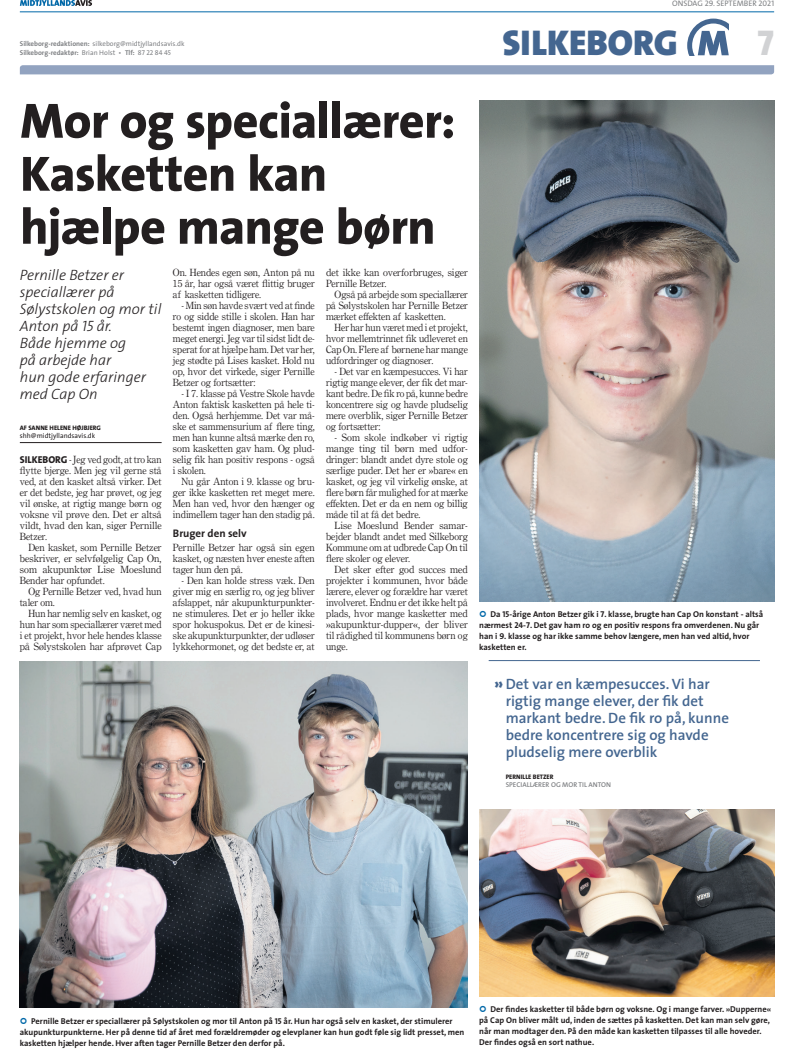
<style>
.page{position:relative;width:794px;height:1049px;background:#fff}
.page>*{position:absolute;margin:0;border:0;box-sizing:border-box;transform-origin:0 0}
.Rubrik_40{font:800 50px/53px "The Sans";letter-spacing:-.015em;color:#231f20}
.t1{font:900 36px "The Sans";color:#446690}
.t2{font:36px "The Sans Extra Bold Caps";color:#d1d2d4}
.t3{font:600 15px/17px "The Sans";color:#446690}
.Indledning{font:italic 300 15px/17px "The Sans";color:#231f20}
.Mellemrubrik{font:700 11px "The Sans";color:#231f20}
.Brødtekst{font:10px/11px "Century OSMT";color:#231f20;text-align:justify}
.Brødtekst_Start_Stik{font:10px/11px "Century OSMT";color:#231f20;text-align:justify}
.Brødtekst_Start{font:10px/11px "Century OSMT";color:#231f20;text-align:justify}
.t4{font:700 8.5px/11px "The Sans";color:#231f20}
.Dato{font:8px "The Sans Caps";color:#808285}
.t5{font:700 7px/9.6px "The Sans";color:#808285}
.Citat_Titel{font:600 7px "The Sans";color:#808285}
.Byline_Mail{font:7px "The Sans";color:#231f20}
.Byline_Navn{font:800 6.5px "The Sans";color:#231f20}
.Citat_Navn{font:800 6.5px "The Sans";color:#231f20}
.s1{font-weight:400}
.s2{font-family:"The Sans Caps";font-weight:400}
.s3{font-family:"The Sans Light Caps";font-weight:400}
.s4{font-family:"The Sans";font-weight:800}
.s5{font-family:"The Sans Bold Caps";font-weight:400}
.s6{font-family:"The Sans C5";font-weight:900}
</style>
<div class="page">
<svg style="left:20px;top:65px;width:754px;height:9px;background:#94a5c1"></svg>
<svg style="left:687px;top:19px;width:42px;height:36px"></svg>
<hr style="left:20px;top:11px;width:754px;height:1px;background:#0068a8">
<svg style="left:20px;top:0;width:72px;height:6px"></svg>
<img style="left:20px;top:661px;width:448px;height:347px">
<hr style="left:20px;top:442px;width:142px;height:1px;background:#231f20">
<img style="left:479px;top:100px;width:295px;height:502px">
<img style="left:479px;top:810px;width:295px;height:187px">
<hr style="left:489px;top:660px;width:271px;height:1px;background:#446690">
<p class="t5" style="left:20px;top:39px;width:166px">Silkeborg-redaktionen: <span class="s1">silkeborg@midtjyllandsavis.dk<br></span>Silkeborg-redaktør: <span class="s1">Brian Holst •</span> Tlf: <span class="s2">87 22 84 45</span></p>
<p class="Dato" style="left:672px;top:-2px;width:103px">ONSDAG 29. SEPTEMBER 2021</p>
<h2 class="t1" style="left:502px;top:20px;width:177px">SILKEBORG</h2>
<h2 class="t2" style="left:757px;top:20px;width:18px">7</h2>
<p class="Rubrik_40" style="left:20px;top:95px;width:437px">Mor og speciallærer:<br>Kasketten kan hjælpe mange børn</p>
<p class="Indledning" style="left:20px;top:267px;width:143px">Pernille Betzer er speciallærer på<br>Sølystskolen og mor til<br>Anton på <span class="s3">15</span> år.<br>Både hjemme og<br>på arbejde har<br>hun gode erfaringer med Cap On</p>
<p class="Byline_Navn" style="left:20px;top:424px;width:83px">AF SANNE HELENE HØJBJERG</p>
<p class="Byline_Mail" style="left:20px;top:431px;width:77px">shh@midtjyllandsavis.dk</p>
<p class="Brødtekst_Start_Stik" style="left:20px;top:454px;width:143px"><span class="s4">SILKEBORG</span> - Jeg ved godt, at tro kan flytte bjerge. Men jeg vil gerne stå ved, at den kasket altså virker. Det er det bedste, jeg har prøvet, og jeg vil ønske, at rigtig mange børn og voksne vil prøve den. Det er altså vildt, hvad den kan, siger Pernille Betzer.</p>
<p class="Brødtekst" style="left:20px;top:542px;width:143px;text-indent:9px">Den kasket, som Pernille Betzer beskriver, er selvfølgelig Cap On, som akupunktør Lise Moeslund Bender har opfundet.</p>
<p class="Brødtekst" style="left:20px;top:586px;width:143px;text-indent:9px">Og Pernille Betzer ved, hvad hun taler om.</p>
<p class="Brødtekst" style="left:20px;top:608px;width:143px;text-indent:9px">Hun har nemlig selv en kasket, og hun har som speciallærer været med i et projekt, hvor hele hendes klasse på Sølystskolen har afprøvet Cap</p>
<p class="Brødtekst" style="left:173px;top:267px;width:143px">On. Hendes egen søn, Anton på nu 15 år, har også været flittig bruger af kasketten tidligere.</p>
<p class="Brødtekst" style="left:173px;top:300px;width:143px;text-indent:9px">- Min søn havde svært ved at finde ro og sidde stille i skolen. Han har bestemt ingen diagnoser, men bare meget energi. Jeg var til sidst lidt de&shy;sperat for at hjælpe ham. Det var her, jeg stødte på Lises kasket. Hold nu op, hvor det virkede, siger Pernille Betzer og fortsætter:</p>
<p class="Brødtekst" style="left:173px;top:388px;width:143px;text-indent:9px">- I 7. klasse på Vestre Skole havde Anton faktisk kasketten på hele ti&shy;den. Også herhjemme. Det var må&shy;ske et sammensurium af flere ting, men han kunne altså mærke den ro, som kasketten gav ham. Og plud&shy;selig fik han positiv respons - også i skolen.</p>
<p class="Brødtekst" style="left:173px;top:476px;width:143px;text-indent:9px">Nu går Anton i 9. klasse og bru&shy;ger ikke kasketten ret meget mere.<br>Men han ved, hvor den hænger og indimellem tager han den stadig på.</p>
<p class="Mellemrubrik" style="left:173px;top:526px;width:75px">Bruger den selv</p>
<p class="Brødtekst_Start" style="left:173px;top:542px;width:143px">Pernille Betzer har også sin egen kasket, og næsten hver eneste aften tager hun den på.</p>
<p class="Brødtekst" style="left:173px;top:575px;width:143px;text-indent:9px">- Den kan holde stress væk. Den giver mig en særlig ro, og jeg bliver afslappet, når akupunkturpunkter&shy;ne stimuleres. Det er jo heller ikke spor hokuspokus. Det er de kinesi&shy;ske akupunkturpunkter, der udløser lykkehormonet, og det bedste er, at</p>
<p class="Brødtekst" style="left:326px;top:267px;width:143px">det ikke kan overforbruges, siger<br>Pernille Betzer.</p>
<p class="Brødtekst" style="left:326px;top:289px;width:143px;text-indent:9px">Også på arbejde som speciallærer på Sølystskolen har Pernille Betzer mærket effekten af kasketten.</p>
<p class="Brødtekst" style="left:326px;top:322px;width:143px;text-indent:9px">Her har hun været med i et projekt, hvor mellemtrinnet fik udleveret en Cap On. Flere af børnene har mange udfordringer og diagnoser.</p>
<p class="Brødtekst" style="left:326px;top:366px;width:143px;text-indent:9px">- Det var en kæmpesucces. Vi har rigtig mange elever, der fik det mar&shy;kant bedre. De fik ro på, kunne bedre koncentrere sig og havde pludselig mere overblik, siger Pernille Betzer og fortsætter:</p>
<p class="Brødtekst" style="left:326px;top:432px;width:143px;text-indent:9px">- Som skole indkøber vi rigtig mange ting til børn med udfor&shy;dringer: blandt andet dyre stole og særlige puder. Det her er »bare« en kasket, og jeg vil virkelig ønske, at flere børn får mulighed for at mærke effekten. Det er da en nem og billig måde til at få det bedre.</p>
<p class="Brødtekst" style="left:326px;top:520px;width:143px;text-indent:9px">Lise Moeslund Bender samar&shy;bejder blandt andet med Silkeborg Kommune om at udbrede Cap On til flere skoler og elever.</p>
<p class="Brødtekst" style="left:326px;top:564px;width:143px;text-indent:9px">Det sker efter god succes med projekter i kommunen, hvor både lærere, elever og forældre har været involveret. Endnu er det ikke helt på plads, hvor mange kasketter med »akupunktur-dupper«, der bliver til rådighed til kommunens børn og unge.</p>
<p class="t4" style="left:479px;top:609px;width:285px;text-indent:11px">Da <span class="s5">15</span>-årige Anton Betzer gik i <span class="s5">7</span>. klasse, brugte han Cap On konstant - altså nærmest <span class="s5">24</span>-<span class="s5">7</span>. Det gav ham ro og en positiv respons fra omverdenen. Nu går han i <span class="s5">9</span>. klasse og har ikke samme behov længere, men han ved altid, hvor kasketten er.</p>
<p class="t3" style="left:506px;top:676px;width:225px;text-indent:-11px"><span class="s6">»</span> Det var en kæmpesucces. Vi har rigtig mange elever, der fik det markant bedre. De fik ro på, kunne bedre koncentrere sig og havde pludselig mere overblik</p>
<p class="Citat_Navn" style="left:506px;top:772px;width:49px">PERNILLE BETZER</p>
<p class="Citat_Titel" style="left:506px;top:780px;width:107px">SPECIALLÆRER OG MOR TIL ANTON</p>
<p class="t4" style="left:20px;top:1016px;width:446px;text-indent:11px">Pernille Betzer er speciallærer på Sølystskolen og mor til Anton på <span class="s5">15</span> år. Hun har også selv en kasket, der stimulerer akupunkturpunkterne. Her på denne tid af året med forældremøder og elevplaner kan hun godt føle sig lidt presset, men kasketten hjælper hende. Hver aften tager Pernille Betzer den derfor på.</p>
<p class="t4" style="left:479px;top:1003px;width:294px;text-indent:11px">Der findes kasketter til både børn og voksne. Og i mange farver. »Dupperne« på Cap On bliver målt ud, inden de sættes på kasketten. Det kan man selv gøre, når man modtager den. På den måde kan kasketten tilpasses til alle hoveder.<br>Der findes også en sort nathue.</p>
</div>
